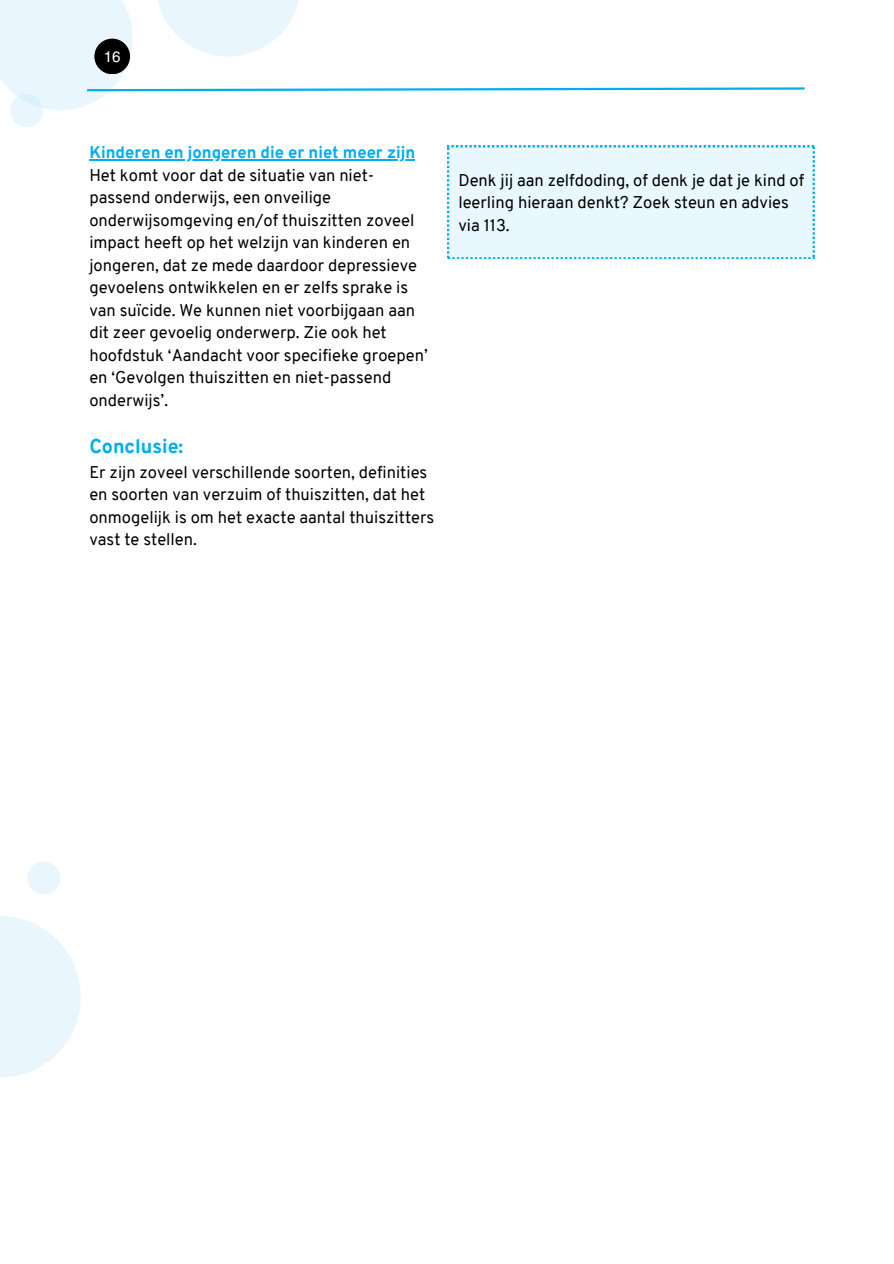
<style>
.page{position:relative;width:894px;height:1264px;background:#fff}
.page>*{position:absolute;margin:0;border:0;box-sizing:border-box;transform-origin:0 0}
.t1{font:800 19.5px "Overpass";color:#00aeef}
.t2{font:16.5px/22.5px "Overpass";color:#000}
.t3{font:15px "Helios";color:#fff}
.s1{font-weight:800;color:#00aeef}
</style>
<div class="page">
<div style="left:10px;top:94px;width:33px;height:33px;background:#e9f6fd;border-radius:50%"></div>
<div style="left:447px;top:145px;width:367px;height:114px;background:#e9f7fe"></div>
<svg style="left:0;top:916px;width:81px;height:161px;fill:#e9f6fd"></svg>
<svg style="left:0;top:0;width:805px;height:110px"></svg>
<div style="left:27px;top:861px;width:33px;height:33px;background:#e9f6fd;border-radius:50%"></div>
<div style="left:94px;top:39px;width:36px;height:35px;background:#000;border-radius:50%"></div>
<hr style="left:89px;top:159px;width:326px;height:1px;background:#00aeef">
<p class="t3" style="left:104px;top:47px;width:18px">16</p>
<h1 class="t2" style="left:89px;top:143px;width:340px"><span class="s1">Kinderen en jongeren die er niet meer zijn </span>Het komt voor dat de situatie van niet&shy;passend onderwijs, een onveilige onderwijsomgeving en/of thuiszitten zoveel impact heeft op het welzijn van kinderen en jongeren, dat ze mede daardoor depressieve gevoelens ontwikkelen en er zelfs sprake is van suïcide. We kunnen niet voorbijgaan aan dit zeer gevoelig onderwerp. Zie ook het hoofdstuk ‘Aandacht voor specifieke groepen’ en ‘Gevolgen thuiszitten en niet-passend onderwijs’.</h1>
<h1 class="t1" style="left:89px;top:438px;width:95px">Conclusie:</h1>
<h1 class="t2" style="left:89px;top:462px;width:346px">Er zijn zoveel verschillende soorten, definities en soorten van verzuim of thuiszitten, dat het onmogelijk is om het exacte aantal thuiszitters vast te stellen.</h1>
<h1 class="t2" style="left:458px;top:170px;width:347px">Denk jij aan zelfdoding, of denk je dat je kind of leerling hieraan denkt? Zoek steun en advies via 113.</h1>
</div>
